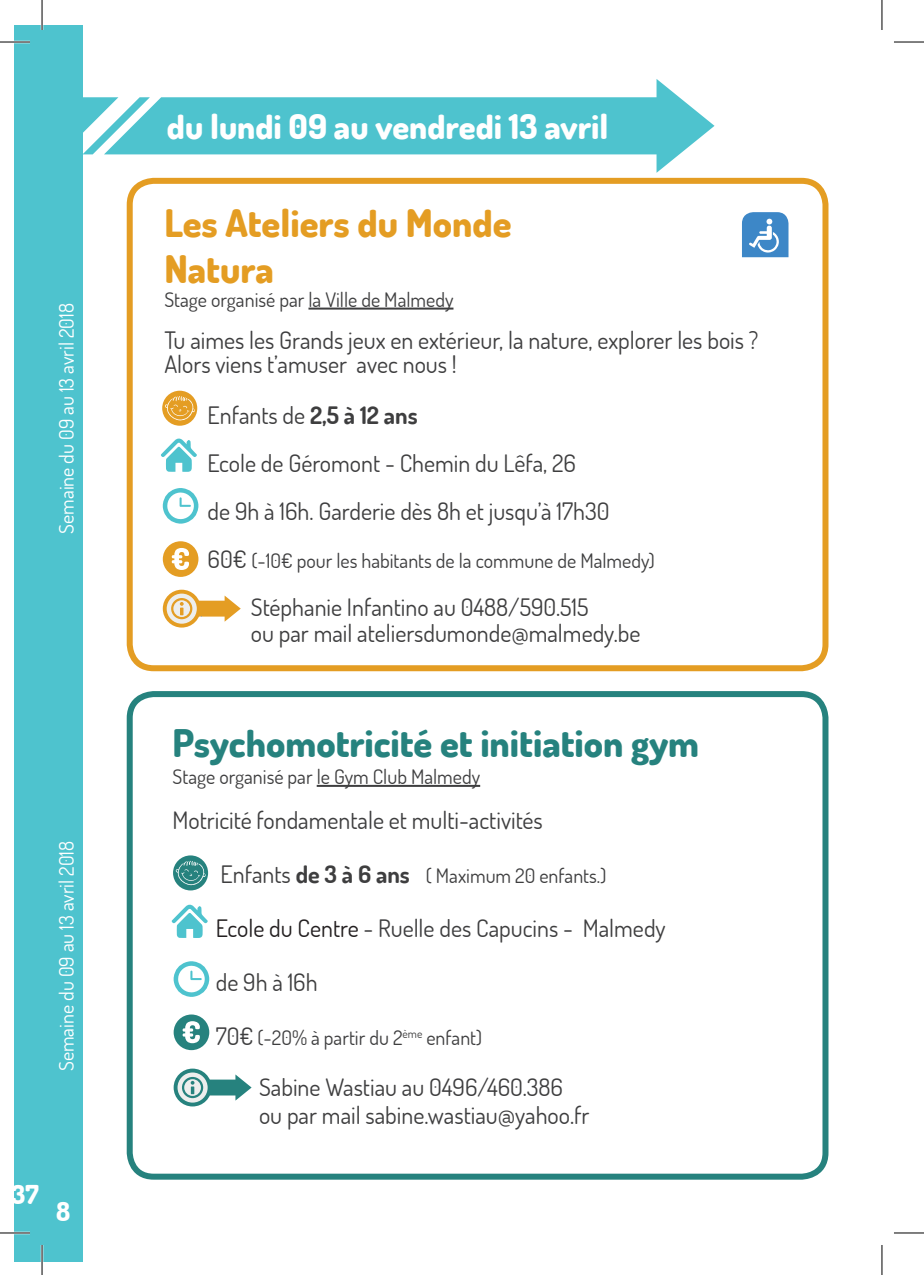
<style>
.page{position:relative;width:924px;height:1275px;background:#fff}
.page>*{position:absolute;margin:0;border:0;box-sizing:border-box;transform-origin:0 0}
.t1{font:800 38px "Dosis";color:#26827e}
.t2{font:800 38px/45.6px "Dosis";color:#e49d23}
.t3{font:800 34px "Dosis";color:#fff}
.t4{font:800 26px "Dosis";color:#fff}
.t5{font:24px/48px "Dosis";color:#3e3e3f}
.t6{font:20px "Dosis";color:#3e3e3f}
.t7{font:20px "Dosis";color:#fff}
.s1{font-weight:700}
.s2{font-size:24px}
.s3{font-weight:700;font-size:24px}
.s4{color:#231f20}
</style>
<div class="page">
<div style="left:127px;top:178px;width:701px;height:493px;border:6px solid #e49d23;border-radius:24px"></div>
<hr style="left:316px;top:785px;width:164px;height:2px;background:#3e3e3f">
<div style="left:14px;top:25px;width:68px;height:1236px;background:#4ec3ce"></div>
<hr style="left:308px;top:307px;width:145px;height:2px;background:#3e3e3f">
<svg style="left:163px;top:589px;width:37px;height:38px"></svg>
<div style="left:167px;top:593px;width:30px;height:30px;background:#edeeed;border-radius:50%"></div>
<svg style="left:171px;top:595px;width:70px;height:26px"></svg>
<svg style="left:163px;top:488px;width:35px;height:35px"></svg>
<svg style="left:161px;top:438px;width:36px;height:34px"></svg>
<div style="left:163px;top:541px;width:35px;height:36px;background:#e49d23;border-radius:50%"></div>
<svg style="left:172px;top:548px;width:17px;height:22px"></svg>
<div style="left:127px;top:691px;width:701px;height:488px;border:6px solid #26827e;border-radius:24px"></div>
<svg style="left:162px;top:391px;width:35px;height:35px"></svg>
<svg style="left:165px;top:395px;width:30px;height:26px"></svg>
<svg style="left:104px;top:79px;width:610px;height:94px;fill:#4ec3ce"></svg>
<svg style="left:82px;top:97px;width:68px;height:57px"></svg>
<svg style="left:742px;top:212px;width:46px;height:45px;background:#5c9acf"></svg>
<svg style="left:173px;top:1068px;width:38px;height:38px"></svg>
<svg style="left:177px;top:1072px;width:30px;height:30px"></svg>
<svg style="left:182px;top:1074px;width:69px;height:26px"></svg>
<svg style="left:173px;top:961px;width:36px;height:36px"></svg>
<svg style="left:172px;top:904px;width:35px;height:34px"></svg>
<div style="left:173px;top:1014px;width:36px;height:36px;background:#26827e;border-radius:50%"></div>
<svg style="left:182px;top:1021px;width:18px;height:22px"></svg>
<svg style="left:173px;top:855px;width:35px;height:35px"></svg>
<svg style="left:176px;top:860px;width:29px;height:26px"></svg>
<hr style="left:0;top:41px;width:30px;height:2px;background:#fff">
<hr style="left:0;top:1231px;width:30px;height:3px;background:#fff">
<hr style="left:41px;top:0;width:2px;height:30px;background:#fff">
<hr style="left:41px;top:1245px;width:2px;height:30px;background:#fff">
<hr style="left:0;top:42px;width:30px;height:1px;background:#000">
<hr style="left:893px;top:42px;width:30px;height:1px;background:#000">
<hr style="left:0;top:1232px;width:30px;height:1px;background:#000">
<hr style="left:893px;top:1232px;width:30px;height:1px;background:#000">
<hr style="left:42px;top:0;width:1px;height:30px;background:#000">
<hr style="left:42px;top:1245px;width:1px;height:30px;background:#000">
<hr style="left:881px;top:0;width:1px;height:30px;background:#000">
<hr style="left:881px;top:1245px;width:1px;height:30px;background:#000">
<p class="t7" style="left:53px;top:534px;width:232px;rotate:-90deg">Semaine du 09 au 13 avril 2018</p>
<p class="t7" style="left:53px;top:1071px;width:232px;rotate:-90deg">Semaine du 09 au 13 avril 2018</p>
<p class="t4" style="left:12px;top:1178px;width:29px">37</p>
<p class="t4" style="left:56px;top:1195px;width:16px">8</p>
<h2 class="t3" style="left:167px;top:105px;width:443px">du lundi 09 au vendredi 13 avril</h2>
<h1 class="t2" style="left:164px;top:199px;width:348px">Les Ateliers du Monde<br>Natura</h1>
<p class="t6" style="left:164px;top:286px;width:290px">Stage organisé par la Ville de Malmedy</p>
<p class="t5" style="left:164px;top:327px;width:595px;line-height:24px">Tu aimes les Grands jeux en extérieur, la nature, explorer les bois ?<br>Alors viens t’amuser avec nous !</p>
<p class="t5" style="left:207px;top:390px;width:403px">Enfants de <span class="s1">2,5 à 12 ans<br></span>Ecole de Géromont - Chemin du Lêfa, 26<br>de 9h à 16h. Garderie dès 8h et jusqu’à 17h30</p>
<p class="t6" style="left:207px;top:547px;width:448px"><span class="s2">60€</span> (-10€ pour les habitants de la commune de Malmedy)</p>
<p class="t5" style="left:251px;top:593px;width:391px;line-height:26px">Stéphanie Infantino au 0488/590.515<br>ou par mail ateliersdumonde@malmedy.be</p>
<h1 class="t1" style="left:172px;top:718px;width:528px">Psychomotricité et initiation gym</h1>
<p class="t6" style="left:172px;top:763px;width:309px">Stage organisé par le Gym Club Malmedy</p>
<p class="t5" style="left:172px;top:795px;width:371px">Motricité fondamentale et multi-activités</p>
<p class="t6" style="left:220px;top:862px;width:387px"><span class="s2">Enfants</span> <span class="s3">de 3 à 6 ans</span> ( Maximum 20 enfants.)</p>
<p class="t5" style="left:216px;top:903px;width:451px"><span class="s4">Ecole du Centre</span> - Ruelle des Capucins - Malmedy</p>
<p class="t5" style="left:216px;top:957px;width:103px">de 9h à 16h</p>
<p class="t6" style="left:216px;top:1024px;width:268px"><span class="s2">70€</span> (-20% à partir du 2<sup>ème</sup> enfant)</p>
<p class="t5" style="left:259px;top:1072px;width:332px;line-height:28px">Sabine Wastiau au 0496/460.386 ou par mail sabine.wastiau@yahoo.fr</p>
</div>
